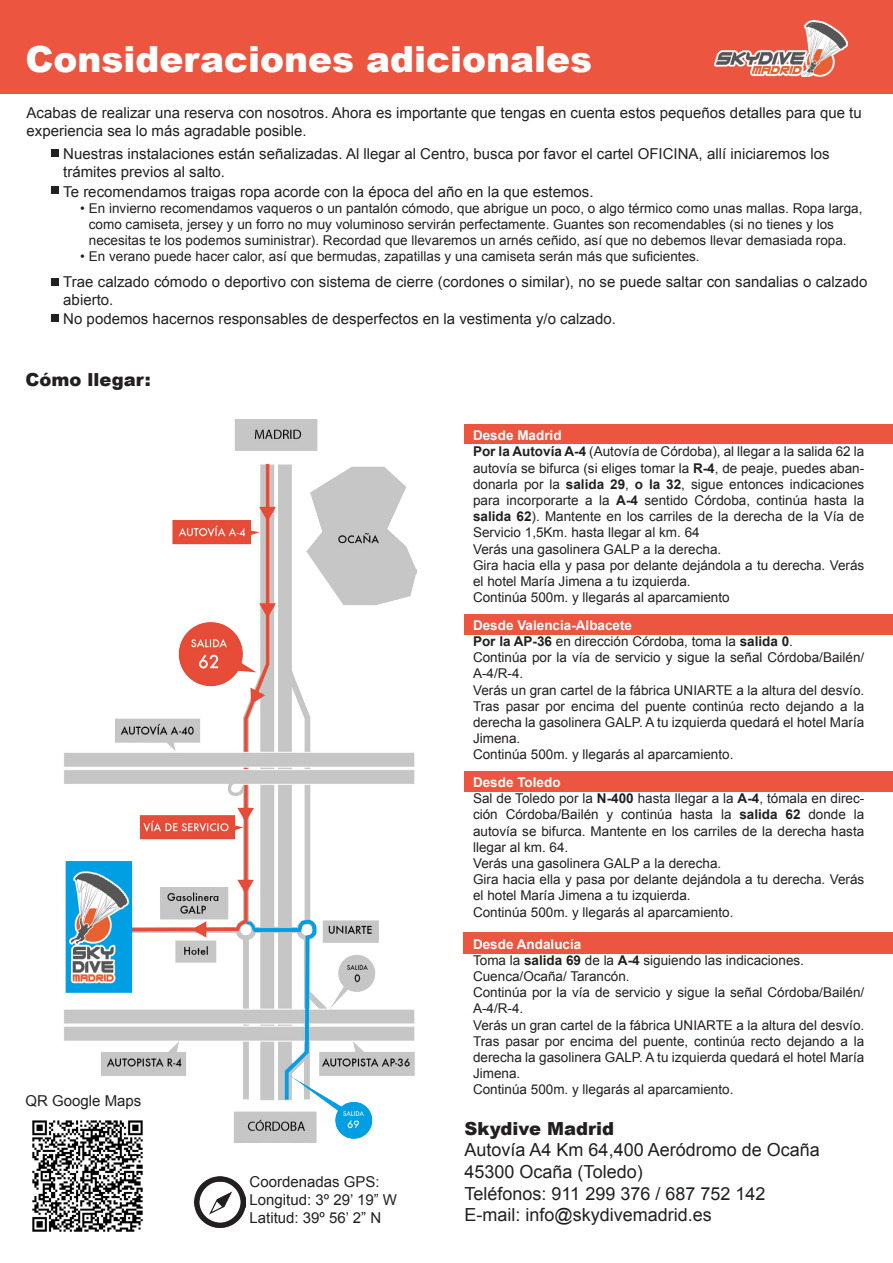
<style>
.page{position:relative;width:893px;height:1263px;background:#fff}
.page>*{position:absolute;margin:0;border:0;box-sizing:border-box;transform-origin:0 0}
.t1{font:900 36px "Arial";color:#fff}
.t2{font:18px "Arial";color:#231f20}
.t3{font:900 18px "Arial";color:#231f20}
.t4{font:15px/18px "Arial";color:#231f20}
.t5{font:13.5px/16.2px "Arial";color:#231f20}
.t6{font:700 13.5px "Arial";color:#fff}
.s1{font-weight:700}
</style>
<div class="page">
<div style="left:463px;top:932px;width:430px;height:22px;background:#ec5540"></div>
<div style="left:465px;top:772px;width:428px;height:20px;background:#ec5540"></div>
<div style="left:465px;top:614px;width:428px;height:21px;background:#ec5540"></div>
<div style="left:465px;top:424px;width:428px;height:20px;background:#ec5540"></div>
<div style="left:0;top:0;width:893px;height:94px;background:#ec5540"></div>
<img style="left:714px;top:21px;width:133px;height:56px">
<img style="left:194px;top:1176px;width:51px;height:51px">
<img style="left:32px;top:1120px;width:111px;height:112px">
<img style="left:63px;top:419px;width:354px;height:723px">
<div style="left:51px;top:149px;width:7px;height:7px;background:#231f20"></div>
<div style="left:51px;top:186px;width:7px;height:7px;background:#231f20"></div>
<div style="left:51px;top:278px;width:7px;height:7px;background:#231f20"></div>
<div style="left:51px;top:314px;width:7px;height:8px;background:#231f20"></div>
<p class="t1" style="left:26px;top:33px;width:568px">Consideraciones adicionales</p>
<p class="t4" style="left:27px;top:104px;width:837px">Acabas de realizar una reserva con nosotros. Ahora es importante que tengas en cuenta estos pequeños detalles para que tu experiencia sea lo más agradable posible.</p>
<p class="t4" style="left:63px;top:145px;width:768px">Nuestras instalaciones están señalizadas. Al llegar al Centro, busca por favor el cartel OFICINA, allí iniciaremos los trámites previos al salto.</p>
<p class="t4" style="left:63px;top:182px;width:532px">Te recomendamos traigas ropa acorde con la época del año en la que estemos.</p>
<p class="t5" style="left:89px;top:200px;width:775px;text-indent:-9px">• En invierno recomendamos vaqueros o un pantalón cómodo, que abrigue un poco, o algo térmico como unas mallas. Ropa larga, como camiseta, jersey y un forro no muy voluminoso servirán perfectamente. Guantes son recomendables (si no tienes y los necesitas te los podemos suministrar). Recordad que llevaremos un arnés ceñido, así que no debemos llevar demasiada ropa.</p>
<p class="t5" style="left:80px;top:249px;width:621px">• En verano puede hacer calor, así que bermudas, zapatillas y una camiseta serán más que suficientes.</p>
<p class="t4" style="left:63px;top:273px;width:806px">Trae calzado cómodo o deportivo con sistema de cierre (cordones o similar), no se puede saltar con sandalias o calzado abierto.</p>
<p class="t4" style="left:63px;top:309px;width:554px">No podemos hacernos responsables de desperfectos en la vestimenta y/o calzado.</p>
<p class="t3" style="left:26px;top:366px;width:127px">Cómo llegar:</p>
<p class="t4" style="left:26px;top:1092px;width:117px">QR Google Maps</p>
<p class="t4" style="left:250px;top:1173px;width:132px">Coordenadas GPS:</p>
<p class="t4" style="left:250px;top:1191px;width:149px">Longitud: 3º 29’ 19” W</p>
<p class="t4" style="left:250px;top:1209px;width:133px">Latitud: 39º 56’ 2” N</p>
<p class="t6" style="left:473px;top:426px;width:90px">Desde Madrid</p>
<p class="t5" style="left:473px;top:444px;width:393px;text-align:justify"><span class="s1">Por la Autovía A-4</span> (Autovía de Córdoba), al llegar a la salida 62 la autovía se bifurca (si eliges tomar la <span class="s1">R-4</span>, de peaje, puedes aban&shy;donarla por la <span class="s1">salida 29</span>, <span class="s1">o la 32</span>, sigue entonces indicaciones para incorporarte a la <span class="s1">A-4</span> sentido Córdoba, continúa hasta la <span class="s1">salida 62</span>). Mantente en los carriles de la derecha de la Vía de Servicio 1,5Km. hasta llegar al km. 64</p>
<p class="t5" style="left:473px;top:541px;width:250px">Verás una gasolinera GALP a la derecha.</p>
<p class="t5" style="left:473px;top:557px;width:393px">Gira hacia ella y pasa por delante dejándola a tu derecha. Verás el hotel María Jimena a tu izquierda.</p>
<p class="t5" style="left:473px;top:589px;width:258px">Continúa 500m. y llegarás al aparcamiento</p>
<p class="t6" style="left:473px;top:616px;width:161px">Desde Valencia-Albacete</p>
<p class="t5" style="left:473px;top:633px;width:321px"><span class="s1">Por la AP-36</span> en dirección Córdoba, toma la <span class="s1">salida 0</span>.</p>
<p class="t5" style="left:473px;top:649px;width:393px">Continúa por la vía de servicio y sigue la señal Córdoba/Bailén/<br>A-4/R-4.</p>
<p class="t5" style="left:473px;top:682px;width:393px">Verás un gran cartel de la fábrica UNIARTE a la altura del desvío.</p>
<p class="t5" style="left:473px;top:698px;width:393px;text-align:justify">Tras pasar por encima del puente continúa recto dejando a la derecha la gasolinera GALP. A tu izquierda quedará el hotel María Jimena.</p>
<p class="t5" style="left:473px;top:747px;width:262px">Continúa 500m. y llegarás al aparcamiento.</p>
<p class="t6" style="left:473px;top:773px;width:89px">Desde Toledo</p>
<p class="t5" style="left:473px;top:790px;width:393px;text-align:justify">Sal de Toledo por la <span class="s1">N-400</span> hasta llegar a la <span class="s1">A-4</span>, tómala en direc&shy;ción Córdoba/Bailén y continúa hasta la <span class="s1">salida 62</span> donde la autovía se bifurca. Mantente en los carriles de la derecha hasta llegar al km. 64.</p>
<p class="t5" style="left:473px;top:855px;width:250px">Verás una gasolinera GALP a la derecha.</p>
<p class="t5" style="left:473px;top:871px;width:393px">Gira hacia ella y pasa por delante dejándola a tu derecha. Verás el hotel María Jimena a tu izquierda.</p>
<p class="t5" style="left:473px;top:904px;width:262px">Continúa 500m. y llegarás al aparcamiento.</p>
<p class="t6" style="left:473px;top:935px;width:110px">Desde Andalucía</p>
<p class="t5" style="left:473px;top:952px;width:332px">Toma la <span class="s1">salida 69</span> de la <span class="s1">A-4</span> siguiendo las indicaciones.</p>
<p class="t5" style="left:473px;top:968px;width:158px">Cuenca/Ocaña/ Tarancón.</p>
<p class="t5" style="left:473px;top:984px;width:393px">Continúa por la vía de servicio y sigue la señal Córdoba/Bailén/<br>A-4/R-4.</p>
<p class="t5" style="left:473px;top:1017px;width:393px">Verás un gran cartel de la fábrica UNIARTE a la altura del desvío.</p>
<p class="t5" style="left:473px;top:1033px;width:393px;text-align:justify">Tras pasar por encima del puente, continúa recto dejando a la derecha la gasolinera GALP. A tu izquierda quedará el hotel María Jimena.</p>
<p class="t5" style="left:473px;top:1082px;width:262px">Continúa 500m. y llegarás al aparcamiento.</p>
<p class="t3" style="left:465px;top:1115px;width:151px">Skydive Madrid</p>
<p class="t2" style="left:465px;top:1138px;width:357px">Autovía A4 Km 64,400 Aeródromo de Ocaña</p>
<p class="t2" style="left:465px;top:1160px;width:180px">45300 Ocaña (Toledo)</p>
<p class="t2" style="left:465px;top:1181px;width:302px">Teléfonos: 911 299 376 / 687 752 142</p>
<p class="t2" style="left:465px;top:1203px;width:249px">E-mail: info@skydivemadrid.es</p>
</div>
